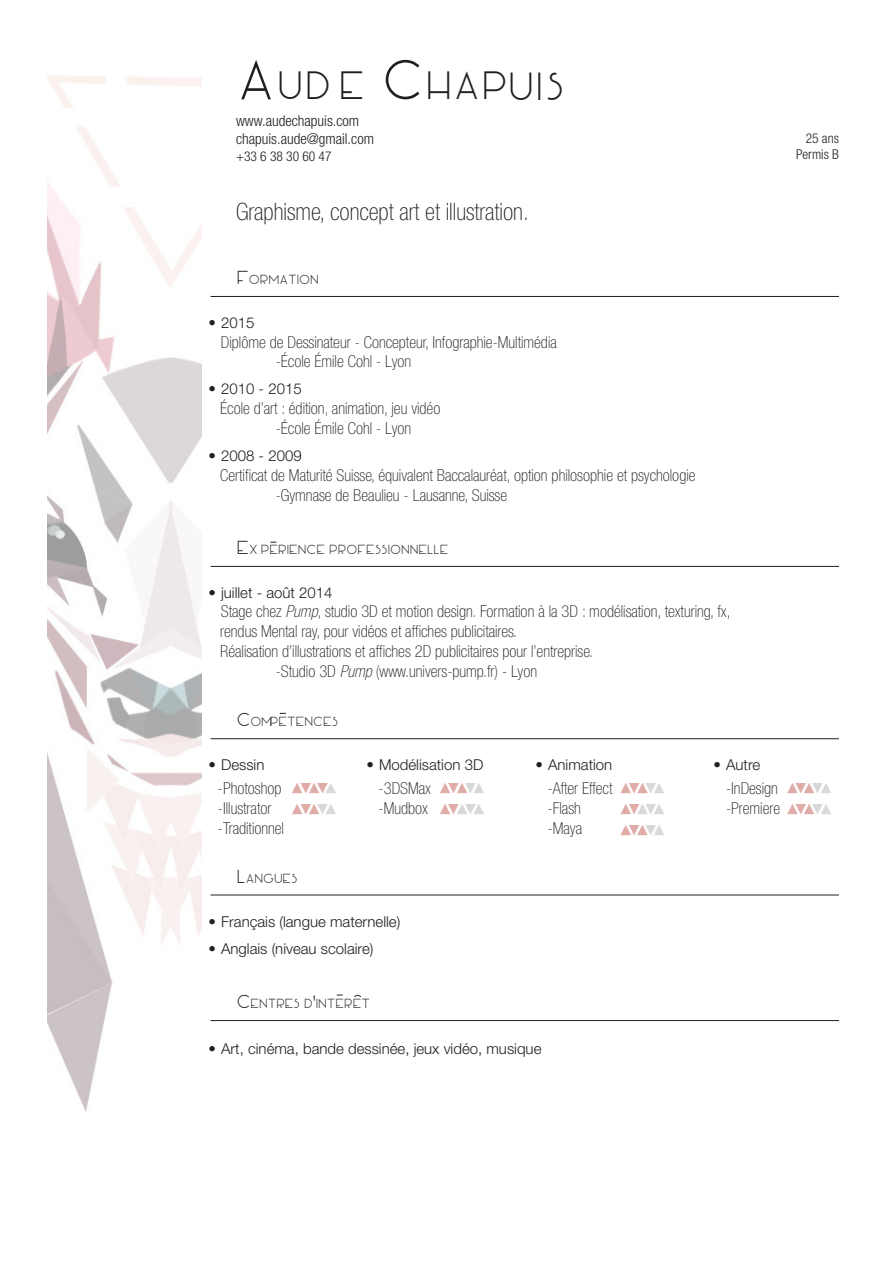
<style>
.page{position:relative;width:893px;height:1263px;background:#fff}
.page>*{position:absolute;margin:0;border:0;box-sizing:border-box;transform-origin:0 0}
.t1{font:37.8px "MANIFESTO";color:#231f20}
.t2{font:100 condensed 24px "Helvetica Neue LT Std";color:#231f20}
.t3{font:100 condensed 16.5px/19.8px "Helvetica Neue LT Std";color:#231f20}
.t4{font:300 15px "Helvetica Neue LT Std";color:#231f20}
.t5{font:300 condensed 15px "Helvetica Neue LT Std";color:#231f20}
.t6{font:300 condensed 13.5px "Helvetica Neue LT Std";color:#231f20}
.t7{font:12.6px "MANIFESTO";letter-spacing:-.055em;color:#231f20}
.s1{font-size:54px}
.s2{font-size:37.5px}
.s3{font-size:18px}
.s4{font-style:italic}
.s5{font-family:"Book Antiqua";font-size:18px}
</style>
<div class="page">
<hr style="left:210px;top:895px;width:629px;height:1px;background:#231f20">
<hr style="left:210px;top:566px;width:629px;height:1px;background:#231f20">
<hr style="left:210px;top:738px;width:629px;height:1px;background:#231f20">
<hr style="left:210px;top:1020px;width:629px;height:1px;background:#231f20">
<hr style="left:210px;top:296px;width:629px;height:1px;background:#231f20">
<img style="left:48px;top:75px;width:154px;height:1037px">
<svg style="left:354px;top:994px;width:7px;height:3px"></svg>
<p class="t1" style="left:236px;top:71px;width:331px"><span class="s1">A</span>UD E <span class="s1">C</span>HAP<span class="s2">UIS</span></p>
<p class="t5" style="left:236px;top:112px;width:125px">www.audechapuis.com</p>
<p class="t5" style="left:236px;top:130px;width:140px">chapuis.aude@gmail.com</p>
<p class="t6" style="left:236px;top:148px;width:97px">+33 6 38 30 60 47</p>
<p class="t2" style="left:236px;top:198px;width:294px">Graphisme, concept art et illustration.</p>
<p class="t6" style="left:806px;top:131px;width:35px">25 ans</p>
<p class="t6" style="left:796px;top:147px;width:44px">Permis B</p>
<p class="t7" style="left:236px;top:275px;width:85px"><span class="s3">F</span> ORMATION</p>
<p class="t4" style="left:208px;top:313px;width:48px">• 2015</p>
<p class="t3" style="left:221px;top:332px;width:337px">Diplôme de Dessinateur - Concepteur, Infographie-Multimédia</p>
<p class="t3" style="left:276px;top:351px;width:137px">-École Émile Cohl - Lyon</p>
<p class="t4" style="left:208px;top:380px;width:95px">• 2010 - 2015</p>
<p class="t3" style="left:220px;top:398px;width:222px">École d’art : édition, animation, jeu vidéo</p>
<p class="t3" style="left:276px;top:418px;width:137px">-École Émile Cohl - Lyon</p>
<p class="t4" style="left:208px;top:446px;width:95px">• 2008 - 2009</p>
<p class="t3" style="left:220px;top:465px;width:477px">Certificat de Maturité Suisse, équivalent Baccalauréat, option philosophie et psychologie</p>
<p class="t3" style="left:276px;top:485px;width:233px">-Gymnase de Beaulieu - Lausanne, Suisse</p>
<p class="t7" style="left:236px;top:545px;width:214px"><span class="s3">E</span> X PERIENC E PROFESSIONNELLE</p>
<p class="t4" style="left:208px;top:583px;width:126px">• juillet - août 2014</p>
<p class="t3" style="left:220px;top:601px;width:512px">Stage chez <span class="s4">Pump</span>, studio 3D et motion design. Formation à la 3D : modélisation, texturing, fx, rendus Mental ray, pour vidéos et affiches publicitaires.<br>Réalisation d’illustrations et affiches 2D publicitaires pour l’entreprise.</p>
<p class="t3" style="left:276px;top:661px;width:263px">-Studio 3D <span class="s4">Pump</span> (www.univers-pump.fr) - Lyon</p>
<p class="t7" style="left:236px;top:717px;width:102px"><span class="s3">C</span>OMPETENC ES</p>
<p class="t4" style="left:208px;top:755px;width:58px">• Dessin</p>
<p class="t4" style="left:366px;top:755px;width:118px">• Modélisation 3D</p>
<p class="t4" style="left:535px;top:755px;width:78px">• Animation</p>
<p class="t3" style="left:218px;top:778px;width:65px">-Photoshop</p>
<p class="t3" style="left:218px;top:798px;width:55px">-Illustrator</p>
<p class="t3" style="left:218px;top:818px;width:68px">-Traditionnel</p>
<p class="t7" style="left:236px;top:873px;width:61px"><span class="s3">L</span>ANGUES</p>
<p class="t3" style="left:379px;top:778px;width:54px">-3DSMax</p>
<p class="t3" style="left:379px;top:798px;width:51px">-Mudbox</p>
<p class="t4" style="left:208px;top:913px;width:193px">• Français (langue maternelle)</p>
<p class="t4" style="left:208px;top:940px;width:167px">• Anglais (niveau scolaire)</p>
<p class="t7" style="left:236px;top:999px;width:136px"><span class="s3">C</span>ENTRES D<span class="s5">'</span>INTERET</p>
<p class="t3" style="left:548px;top:778px;width:66px">-After Effect</p>
<p class="t3" style="left:548px;top:798px;width:35px">-Flash</p>
<p class="t3" style="left:548px;top:818px;width:36px">-Maya</p>
<p class="t4" style="left:208px;top:1039px;width:335px">• Art, cinéma, bande dessinée, jeux vidéo, musique</p>
<p class="t4" style="left:713px;top:755px;width:48px">• Autre</p>
<p class="t3" style="left:726px;top:778px;width:53px">-InDesign</p>
<p class="t3" style="left:726px;top:798px;width:56px">-Premiere</p>
</div>
